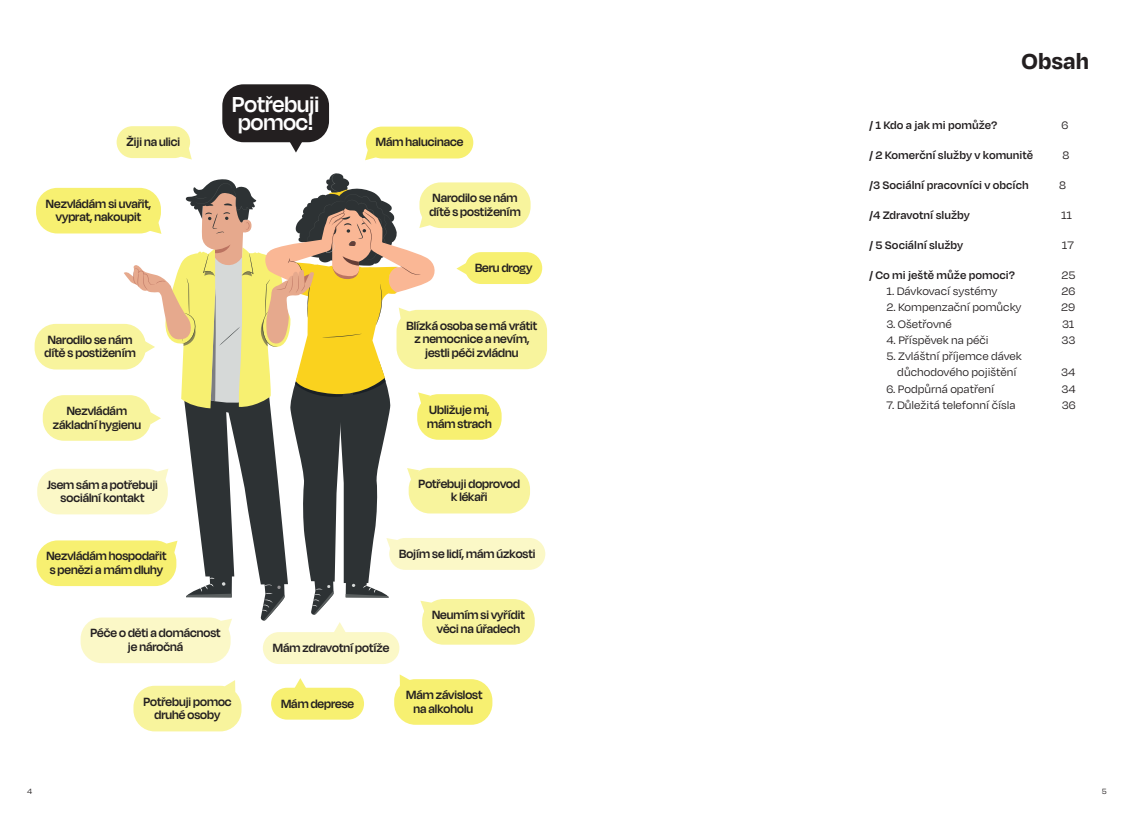
<style>
.page{position:relative;width:1134px;height:815px;background:#fff}
.page>*{position:absolute;margin:0;border:0;box-sizing:border-box;transform-origin:0 0}
.bulina_černa{font:600 25px/18.8px "Degular Display";color:#fff}
.t1{font:700 25px "Degular";color:#231f20}
.bublina_světlejší{font:600 13.75px/13.8px "Degular Display";color:#231f20;text-align:center}
.bublina{font:600 13.75px/13.8px "Degular Display";color:#231f20;text-align:center}
.bublina_světlejší_2{font:600 13.75px/13.8px "Degular Display";color:#231f20;text-align:center}
.t2{font:12.5px/16.2px "Degular";color:#231f20;text-align:center}
.t3{font:600 12.5px "Degular";color:#231f20}
.t4{font:8.75px "Degular";color:#231f20}
</style>
<div class="page">
<div style="left:263px;top:632px;width:136px;height:32px;background:#fbf8c7;border-radius:16px"></div>
<div style="left:366px;top:127px;width:107px;height:31px;background:#f7f071;border-radius:16px"></div>
<svg style="left:365px;top:148px;width:12px;height:12px"></svg>
<div style="left:396px;top:310px;width:151px;height:59px;background:#f8f49d;border-radius:21px"></div>
<div style="left:465px;top:252px;width:77px;height:32px;background:#f7f071;border-radius:16px"></div>
<svg style="left:456px;top:262px;width:11px;height:13px"></svg>
<div style="left:117px;top:126px;width:73px;height:32px;background:#f8f49d;border-radius:16px"></div>
<svg style="left:180px;top:147px;width:12px;height:13px"></svg>
<div style="left:36px;top:188px;width:125px;height:45px;background:#f7f071;border-radius:21px"></div>
<div style="left:43px;top:395px;width:108px;height:46px;background:#f8f49d;border-radius:21px"></div>
<div style="left:37px;top:469px;width:131px;height:45px;background:#fbf8c7;border-radius:21px"></div>
<div style="left:417px;top:394px;width:85px;height:46px;background:#f7f071;border-radius:21px"></div>
<div style="left:419px;top:182px;width:112px;height:46px;background:#f8f49d;border-radius:21px"></div>
<div style="left:35px;top:324px;width:111px;height:46px;background:#f8f49d;border-radius:21px"></div>
<div style="left:222px;top:84px;width:107px;height:58px;background:#231f20;border-radius:21px"></div>
<svg style="left:290px;top:142px;width:12px;height:11px"></svg>
<div style="left:394px;top:679px;width:98px;height:46px;background:#f7f071;border-radius:21px"></div>
<svg style="left:400px;top:674px;width:11px;height:11px"></svg>
<div style="left:422px;top:599px;width:113px;height:46px;background:#f8f49d;border-radius:21px"></div>
<div style="left:37px;top:540px;width:139px;height:46px;background:#f7f071;border-radius:21px"></div>
<div style="left:81px;top:617px;width:150px;height:46px;background:#fbf8c7;border-radius:21px"></div>
<div style="left:133px;top:686px;width:108px;height:45px;background:#f8f49d;border-radius:21px"></div>
<svg style="left:224px;top:680px;width:11px;height:12px"></svg>
<div style="left:271px;top:688px;width:93px;height:32px;background:#f7f071;border-radius:16px"></div>
<svg style="left:294px;top:678px;width:13px;height:10px"></svg>
<div style="left:389px;top:538px;width:156px;height:32px;background:#fbf8c7;border-radius:16px"></div>
<div style="left:409px;top:468px;width:121px;height:45px;background:#f8f49d;border-radius:21px"></div>
<svg style="left:124px;top:173px;width:312px;height:460px"></svg>
<p class="bublina_světlejší" style="left:127px;top:134px;width:55px">Žiji na ulici</p>
<p class="bulina_černa" style="left:232px;top:94px;width:88px">Potřebuji pomoc!</p>
<p class="bublina" style="left:376px;top:135px;width:89px">Mám halucinace</p>
<p class="bublina" style="left:46px;top:196px;width:107px">Nezvládám si uvařit, vyprat, nakoupit</p>
<p class="bublina_světlejší" style="left:429px;top:191px;width:93px;text-align:left">Narodilo se nám dítě s postižením</p>
<p class="bublina" style="left:475px;top:260px;width:59px">Beru drogy</p>
<p class="bublina_světlejší" style="left:45px;top:332px;width:93px;text-align:left">Narodilo se nám dítě s postižením</p>
<p class="bublina_světlejší" style="left:406px;top:318px;width:132px">Blízká osoba se má vrátit z nemocnice a nevím, jestli péči zvládnu</p>
<p class="bublina_světlejší" style="left:53px;top:403px;width:90px">Nezvládám základní hygienu</p>
<p class="bublina" style="left:427px;top:402px;width:66px;text-align:left">Ubližuje mi, mám strach</p>
<p class="bublina_světlejší_2" style="left:47px;top:477px;width:112px">Jsem sám a potřebuji sociální kontakt</p>
<p class="bublina" style="left:46px;top:549px;width:122px;text-align:left">Nezvládám hospodařit s penězi a mám dluhy</p>
<p class="bublina_světlejší_2" style="left:90px;top:626px;width:132px">Péče o děti a domácnost je náročná</p>
<p class="bublina_světlejší" style="left:419px;top:476px;width:103px">Potřebuji doprovod k lékaři</p>
<p class="bublina_světlejší_2" style="left:399px;top:546px;width:138px">Bojím se lidí, mám úzkosti</p>
<p class="bublina_světlejší_2" style="left:273px;top:640px;width:118px">Mám zdravotní potíže</p>
<p class="bublina_světlejší" style="left:432px;top:607px;width:94px">Neumím si vyřídit věci na úřadech</p>
<p class="bublina_světlejší" style="left:143px;top:694px;width:90px">Potřebuji pomoc druhé osoby</p>
<p class="bublina" style="left:281px;top:696px;width:75px">Mám deprese</p>
<p class="bublina" style="left:406px;top:687px;width:78px">Mám závislost na alkoholu</p>
<p class="t1" style="left:1022px;top:45px;width:69px">Obsah</p>
<p class="t3" style="left:869px;top:117px;width:130px">/ 1 Kdo a jak mi pomůže?</p>
<p class="t2" style="left:1061px;top:116px;width:9px">6</p>
<p class="t3" style="left:869px;top:147px;width:166px">/ 2 Komerční služby v komunitě</p>
<p class="t2" style="left:1062px;top:146px;width:8px">8</p>
<p class="t3" style="left:869px;top:177px;width:161px">/3 Sociální pracovníci v obcích</p>
<p class="t2" style="left:1059px;top:176px;width:8px">8</p>
<p class="t3" style="left:869px;top:207px;width:102px">/4 Zdravotní služby</p>
<p class="t2" style="left:1061px;top:206px;width:13px">11</p>
<p class="t3" style="left:869px;top:237px;width:96px">/ 5 Sociální služby</p>
<p class="t2" style="left:1062px;top:236px;width:14px">17</p>
<p class="t3" style="left:869px;top:267px;width:147px">/ Co mi ještě může pomoci?</p>
<p class="t2" style="left:1061px;top:266px;width:16px">25</p>
<p class="t2" style="left:886px;top:283px;width:112px">1. Dávkovací systémy</p>
<p class="t2" style="left:1061px;top:283px;width:16px">26</p>
<p class="t2" style="left:886px;top:299px;width:137px">2. Kompenzační pomůcky</p>
<p class="t2" style="left:1061px;top:299px;width:15px">29</p>
<p class="t2" style="left:886px;top:315px;width:67px">3. Ošetřovné</p>
<p class="t2" style="left:1062px;top:315px;width:14px">31</p>
<p class="t2" style="left:886px;top:331px;width:104px">4. Příspěvek na péči</p>
<p class="t2" style="left:1061px;top:331px;width:15px">33</p>
<p class="t2" style="left:886px;top:348px;width:137px">5. Zvláštní příjemce dávek důchodového pojištění</p>
<p class="t2" style="left:1061px;top:364px;width:16px">34</p>
<p class="t2" style="left:886px;top:380px;width:109px">6. Podpůrná opatření</p>
<p class="t2" style="left:1061px;top:380px;width:16px">34</p>
<p class="t2" style="left:886px;top:396px;width:131px">7. Důležitá telefonní čísla</p>
<p class="t2" style="left:1062px;top:396px;width:15px">36</p>
<p class="t4" style="left:27px;top:786px;width:7px">4</p>
<p class="t4" style="left:1102px;top:786px;width:6px">5</p>
</div>
